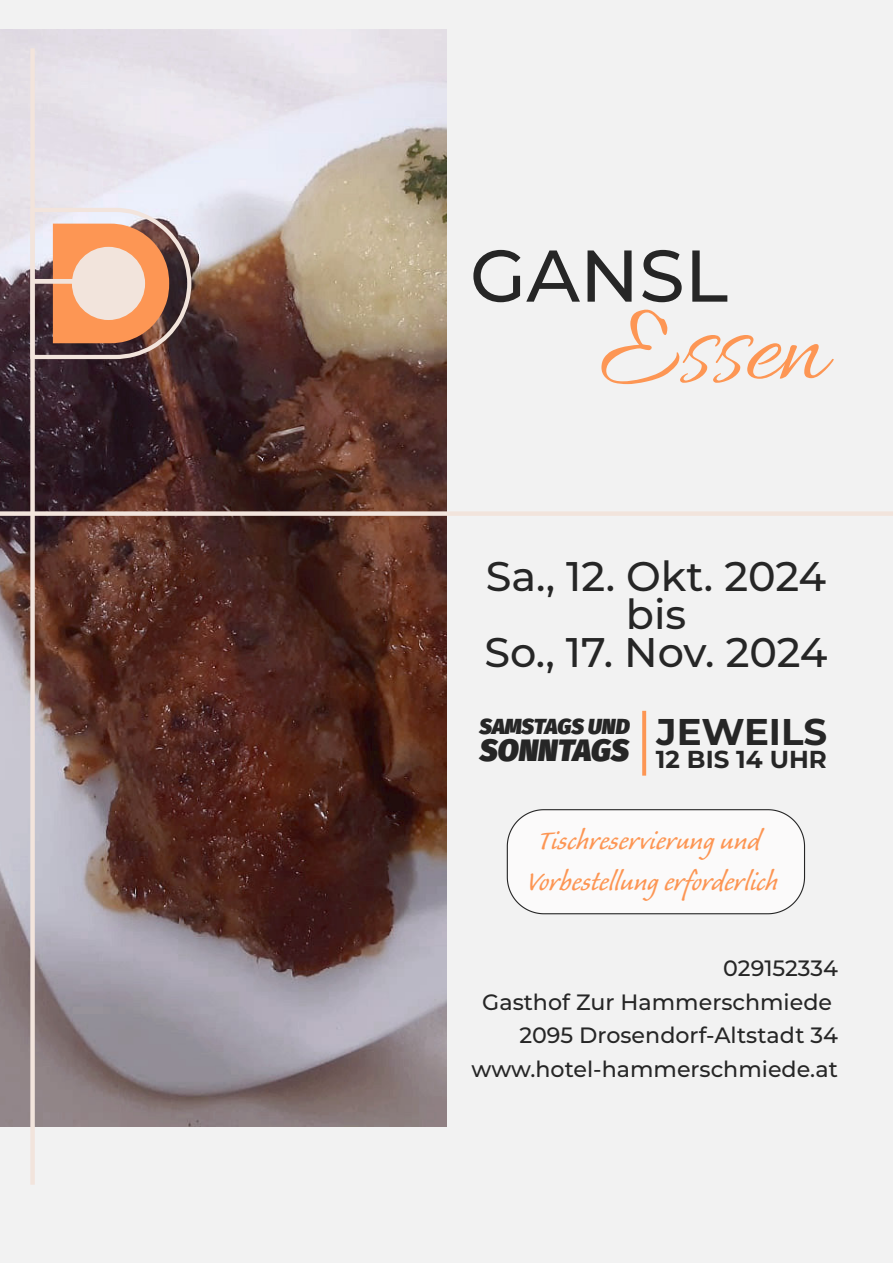
<style>
.page{position:relative;width:893px;height:1263px;background:#f2f2f2}
.page>*{position:absolute;margin:0;border:0;box-sizing:border-box;transform-origin:0 0}
.t1{font:111.6px "Allura";color:#fd9654}
.t2{font:500 73.05px "Montserrat";color:#262626}
.t3{font:500 41.4px/38.1px "Montserrat";color:#262626;text-align:center}
.t4{font:700 37.2px "Montserrat";color:#262626}
.t5{font:34.05px/40.8px "Caliban Std";color:#fd9654;text-align:center}
.t6{font:italic 900 30.9px "Fira Sans";color:#262626}
.t7{font:700 24.6px "Montserrat";color:#262626}
.t8{font:500 22.2px/33.6px "Montserrat";color:#262626;text-align:right}
.t9{font:italic 900 21.75px "Fira Sans";letter-spacing:-.005em;color:#262626}
</style>
<div class="page">
<img style="left:0;top:29px;width:446px;height:1097px">
<div style="left:0;top:511px;width:893px;height:5px;background:#f2e4dc"></div>
<div style="left:30px;top:48px;width:5px;height:1137px;background:#f2e4dc"></div>
<svg style="left:506px;top:809px;width:300px;height:106px"></svg>
<svg style="left:642px;top:711px;width:4px;height:65px"></svg>
<svg style="left:28px;top:206px;width:166px;height:155px"></svg>
<div style="left:72px;top:247px;width:73px;height:73px;background:#f2e4dc;border-radius:50%"></div>
<div style="left:32px;top:279px;width:98px;height:5px;background:#f2e4dc"></div>
<h2 class="t2" style="left:470px;top:225px;width:260px">GANSL</h2>
<h1 class="t1" style="left:599px;top:286px;width:229px">Essen</h1>
<h3 class="t3" style="left:484px;top:555px;width:344px">Sa., 12. Okt. 2024 bis<br>So., 17. Nov. 2024</h3>
<p class="t9" style="left:479px;top:706px;width:152px">SAMSTAGS UND</p>
<h3 class="t6" style="left:480px;top:721px;width:151px">SONNTAGS</h3>
<h3 class="t4" style="left:657px;top:705px;width:172px">JEWEILS</h3>
<p class="t7" style="left:656px;top:741px;width:173px">12 BIS 14 UHR</p>
<h3 class="t5" style="left:527px;top:821px;width:253px">Tischreservierung und<br>Vorbestellung erforderlich</h3>
<p class="t8" style="left:472px;top:950px;width:368px">029152334<br>Gasthof Zur Hammerschmiede<br>2095 Drosendorf-Altstadt 34 www.hotel-hammerschmiede.at</p>
</div>
